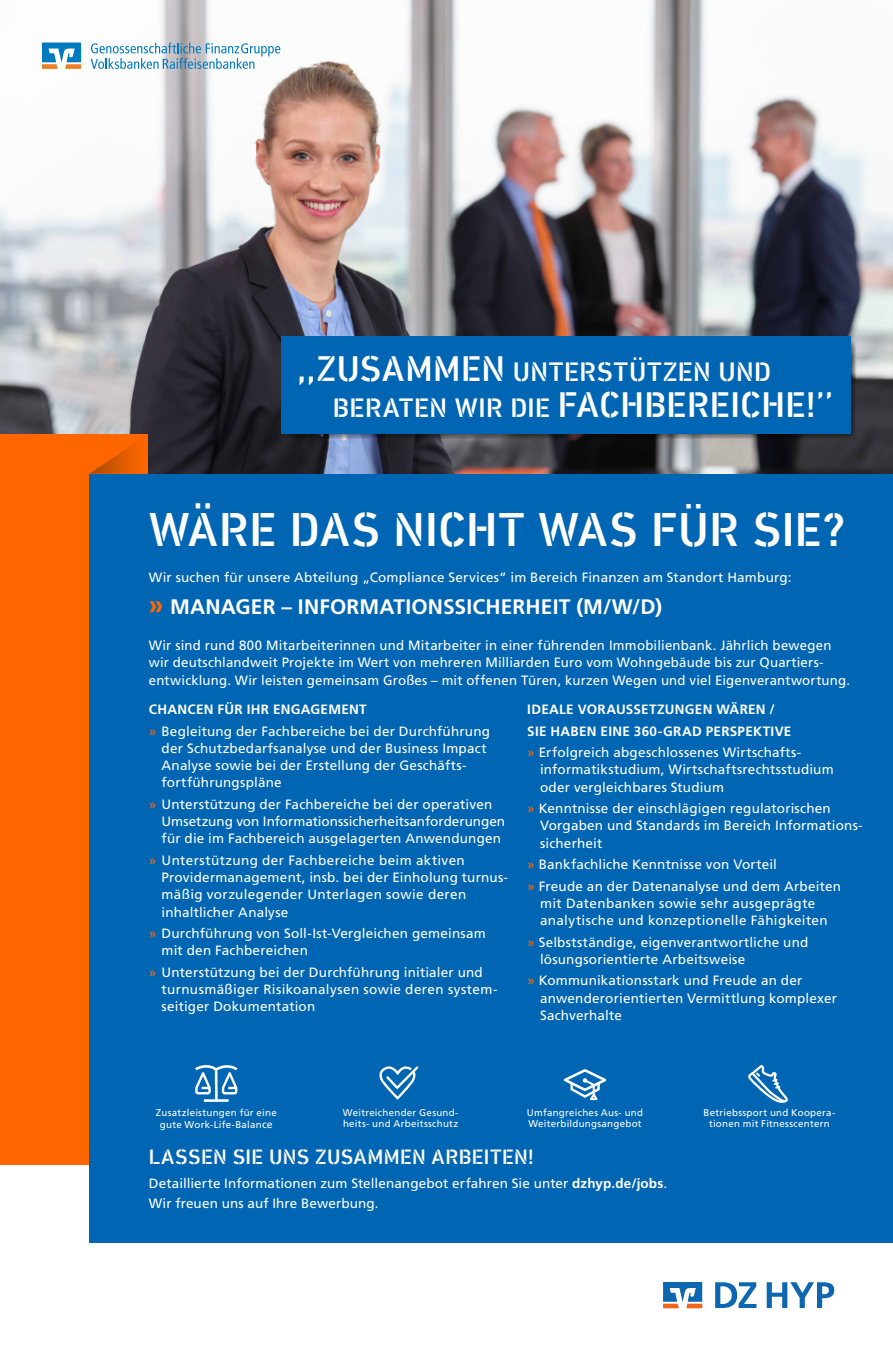
<style>
.page{position:relative;width:893px;height:1361px;background:#fff}
.page>*{position:absolute;margin:0;border:0;box-sizing:border-box;transform-origin:0 0}
.t1{font:500 48px "DIN Next Stencil";letter-spacing:.01em;color:#fff}
.t2{font:500 36px "DIN Next Stencil";letter-spacing:.01em;color:#fff}
.t3{font:500 27px "DIN Next Stencil";letter-spacing:.015em;color:#fff}
.t4{font:700 21px "Frutiger LT Pro";letter-spacing:.01em;color:#fff}
.t5{font:500 21px "DIN Next Stencil";letter-spacing:.015em;color:#fff}
.t6{font:13.5px/17.2px "Frutiger LT Pro";letter-spacing:.015em;color:#fff}
.t7{font:700 13.5px/21.5px "Frutiger LT Pro";letter-spacing:.02em;color:#fff}
.t8{font:9.75px/11.7px "Frutiger LT Pro";letter-spacing:.025em;color:#fff;text-align:center}
.s1{font-size:36px}
.s2{font-size:27px}
.s3{font-size:27px;color:#f60}
.s4{font-weight:700}
.s5{color:#f60}
.s6{font-weight:400;color:#f60}
.s7{font-weight:400}
.s8{font-size:10.5px}
</style>
<div class="page">
<img style="left:0;top:0;width:893px;height:474px">
<div style="left:0;top:434px;width:148px;height:730px;background:#f60"></div>
<div style="left:89px;top:474px;width:804px;height:768px;background:#0066b3"></div>
<svg style="left:89px;top:442px;width:48px;height:32px"></svg>
<svg style="left:286px;top:342px;width:569px;height:97px;background:#324355"></svg>
<div style="left:281px;top:336px;width:569px;height:97px;background:#0066b3"></div>
<svg style="left:195px;top:1065px;width:43px;height:37px"></svg>
<svg style="left:748px;top:1066px;width:40px;height:37px"></svg>
<svg style="left:564px;top:1069px;width:42px;height:31px"></svg>
<svg style="left:379px;top:1066px;width:40px;height:34px"></svg>
<svg style="left:715px;top:1282px;width:41px;height:26px"></svg>
<svg style="left:663px;top:1282px;width:39px;height:26px"></svg>
<svg style="left:767px;top:1282px;width:67px;height:26px"></svg>
<svg style="left:91px;top:43px;width:189px;height:26px"></svg>
<svg style="left:42px;top:43px;width:39px;height:26px"></svg>
<h3 class="t3" style="left:298px;top:356px;width:475px"><span class="s1">,,ZUSAMMEN</span> UNTERSTÜTZEN UND</h3>
<h2 class="t2" style="left:333px;top:383px;width:502px"><span class="s2">BERATEN WIR DIE</span> FACHBEREICHE!’’</h2>
<h1 class="t1" style="left:149px;top:502px;width:698px">WÄRE DAS NICHT WAS FÜR SIE?</h1>
<p class="t6" style="left:149px;top:569px;width:644px">Wir suchen für unsere Abteilung „Compliance Services“ im Bereich Finanzen am Standort Hamburg:</p>
<h3 class="t4" style="left:149px;top:594px;width:515px"><span class="s3">»</span> MANAGER – INFORMATIONSSICHERHEIT (M/W/D)</h3>
<p class="t6" style="left:149px;top:637px;width:703px">Wir sind rund 800 Mitarbeiterinnen und Mitarbeiter in einer führenden Immobilienbank. Jährlich bewegen wir deutschlandweit Projekte im Wert von mehreren Milliarden Euro vom Wohngebäude bis zur Quartiers&shy;entwicklung. Wir leisten gemeinsam Großes – mit offenen Türen, kurzen Wegen und viel Eigenverantwortung.</p>
<p class="t6" style="left:149px;top:698px;width:343px;line-height:21.5px"><span class="s4">CHANCEN FÜR IHR ENGAGEMENT<br></span><span class="s5">»</span> Begleitung der Fachbereiche bei der Durchführung</p>
<p class="t6" style="left:162px;top:739px;width:326px">der Schutzbedarfsanalyse und der Business Impact<br>Analyse sowie bei der Erstellung der Geschäfts&shy;fortführungspläne</p>
<p class="t6" style="left:162px;top:795px;width:345px;text-indent:-13px"><span class="s5">»</span> Unterstützung der Fachbereiche bei der operativen<br>Umsetzung von Informationssicherheitsanforderungen für die im Fachbereich ausgelagerten Anwendungen</p>
<p class="t6" style="left:162px;top:851px;width:348px;text-indent:-13px"><span class="s5">»</span> Unterstützung der Fachbereiche beim aktiven Providermanagement, insb. bei der Einholung turnus&shy;mäßig vorzulegender Unterlagen sowie deren inhaltlicher Analyse</p>
<p class="t6" style="left:162px;top:925px;width:326px;text-indent:-13px"><span class="s5">»</span> Durchführung von Soll-Ist-Vergleichen gemeinsam mit den Fachbereichen</p>
<p class="t6" style="left:162px;top:963px;width:337px;text-indent:-13px"><span class="s5">»</span> Unterstützung bei der Durchführung initialer und turnusmäßiger Risikoanalysen sowie deren system&shy;seitiger Dokumentation</p>
<p class="t7" style="left:527px;top:699px;width:275px">IDEALE VORAUSSETZUNGEN WÄREN /<br>SIE HABEN EINE 360-GRAD PERSPEKTIVE <span class="s6">»</span> <span class="s7">Erfolgreich abgeschlossenes Wirtschafts-</span></p>
<p class="t6" style="left:540px;top:761px;width:295px">informatikstudium, Wirtschaftsrechtsstudium oder vergleichbares Studium</p>
<p class="t6" style="left:540px;top:800px;width:324px;text-indent:-13px"><span class="s5">»</span> Kenntnisse der einschlägigen regulatorischen<br>Vorgaben und Standards im Bereich Informations&shy;sicherheit</p>
<p class="t6" style="left:527px;top:854px;width:315px;line-height:21.5px"><span class="s5">»</span> Bankfachliche Kenntnisse von Vorteil<br><span class="s5">»</span> Freude an der Datenanalyse und dem Arbeiten</p>
<p class="t6" style="left:540px;top:894px;width:289px">mit Datenbanken sowie sehr ausgeprägte analytische und konzeptionelle Fähigkeiten</p>
<p class="t6" style="left:540px;top:933px;width:270px;text-indent:-13px"><span class="s5">»</span> Selbstständige, eigenverantwortliche und lösungsorientierte Arbeitsweise</p>
<p class="t6" style="left:540px;top:972px;width:298px;text-indent:-13px"><span class="s5">»</span> Kommunikationsstark und Freude an der anwenderorientierten Vermittlung komplexer<br>Sachverhalte</p>
<p class="t8" style="left:156px;top:1106px;width:122px;line-height:12.6px">Zusatzleistungen für eine gute Work-Life-Balan<span class="s8">ce</span></p>
<p class="t8" style="left:703px;top:1106px;width:133px">Betriebssport und Koopera&shy;tionen mit Fitnesscentern</p>
<p class="t8" style="left:527px;top:1106px;width:118px;text-align:left">Umfangreiches Aus- und<br>Weiterbildungsangebot</p>
<p class="t8" style="left:343px;top:1106px;width:117px;text-align:left">Weitreichender Gesund&shy;heits- und Arbeitsschutz</p>
<h3 class="t5" style="left:149px;top:1144px;width:387px">LASSEN SIE UNS ZUSAMMEN ARBEITEN!</h3>
<p class="t6" style="left:149px;top:1174px;width:520px;line-height:19.5px">Detaillierte Informationen zum Stellenangebot erfahren Sie unter <span class="s4">dzhyp.de/jobs</span>.<br>Wir freuen uns auf Ihre Bewerbung.</p>
</div>
